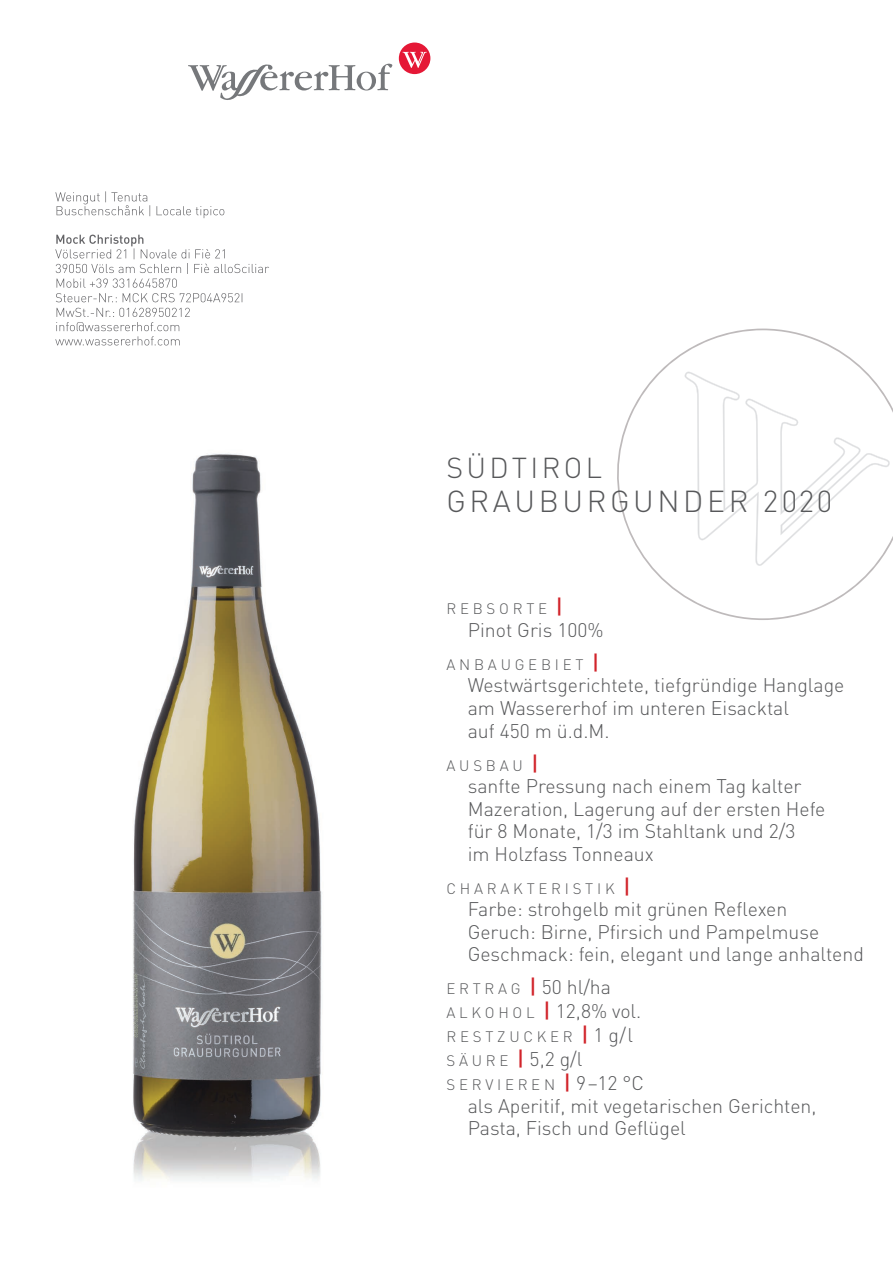
<style>
.page{position:relative;width:893px;height:1263px;background:#fff}
.page>*{position:absolute;margin:0;border:0;box-sizing:border-box;transform-origin:0 0}
.t1{font:300 30px "DIN";letter-spacing:.12em;color:#57585a}
.t2{font:300 28.5px "DIN";letter-spacing:.12em;color:#57585a}
.t3{font:300 19.5px/22.5px "DIN";color:#57585a}
.t4{font:300 15px "DIN";letter-spacing:.25em;color:#57585a}
.s1{font-weight:500;font-size:21px;color:#d1232a}
.s2{font-size:15px}
.s3{font-size:19.5px}
</style>
<div class="page">
<svg style="left:188px;top:63px;width:204px;height:37px"></svg>
<div style="left:399px;top:43px;width:31px;height:31px;background:#e51836;border-radius:50%"></div>
<svg style="left:403px;top:52px;width:24px;height:16px"></svg>
<svg style="left:617px;top:329px;width:276px;height:291px"></svg>
<svg style="left:684px;top:372px;width:206px;height:194px"></svg>
<img style="left:132px;top:453px;width:190px;height:728px">
<svg style="left:55px;top:308px;width:135px;height:37px"></svg>
<svg style="left:55px;top:235px;width:214px;height:67px"></svg>
<svg style="left:55px;top:191px;width:169px;height:27px"></svg>
<h2 class="t2" style="left:446px;top:450px;width:157px">SÜDTIROL</h2>
<h1 class="t1" style="left:446px;top:483px;width:387px">GRAUBURGUNDER 2020</h1>
<p class="t4" style="left:446px;top:600px;width:118px">REBSORTE <span class="s1">|</span></p>
<p class="t3" style="left:468px;top:618px;width:137px">Pinot Gris 100%</p>
<p class="t4" style="left:446px;top:655px;width:154px">ANBAUGEBIET <span class="s1">|</span></p>
<p class="t3" style="left:468px;top:674px;width:378px">Westwärtsgerichtete, tiefgründige Hanglage am Wassererhof im unteren Eisacktal<br>auf 450 m ü.d.M.</p>
<p class="t4" style="left:446px;top:756px;width:94px">AUSBAU <span class="s1">|</span></p>
<p class="t3" style="left:468px;top:774px;width:359px">sanfte Pressung nach einem Tag kalter Mazeration, Lagerung auf der ersten Hefe für 8 Monate, 1/3 im Stahltank und 2/3<br>im Holzfass Tonneaux</p>
<p class="t4" style="left:446px;top:879px;width:186px">CHARAKTERISTIK <span class="s1">|</span></p>
<p class="t3" style="left:468px;top:897px;width:398px">Farbe: strohgelb mit grünen Reflexen<br>Geruch: Birne, Pfirsich und Pampelmuse<br>Geschmack: fein, elegant und lange anhaltend</p>
<p class="t3" style="left:446px;top:975px;width:196px;line-height:24px"><span class="s2">ERTRAG</span> <span class="s1">|</span>50 hl/ha<br><span class="s2">ALKOHOL</span> <span class="s1">|</span>12,8% vol.</p>
<p class="t4" style="left:446px;top:1027px;width:188px">RESTZUCKER <span class="s1">|</span> <span class="s3">1 g/ l</span></p>
<p class="t3" style="left:446px;top:1047px;width:137px"><span class="s2">SÄURE</span> <span class="s1">|</span>5,2 g/l</p>
<p class="t4" style="left:446px;top:1075px;width:199px">SERVIEREN <span class="s1">|</span><span class="s3">9–12 °C</span></p>
<p class="t3" style="left:468px;top:1094px;width:350px">als Aperitif, mit vegetarischen Gerichten,<br>Pasta, Fisch und Geflügel</p>
</div>
